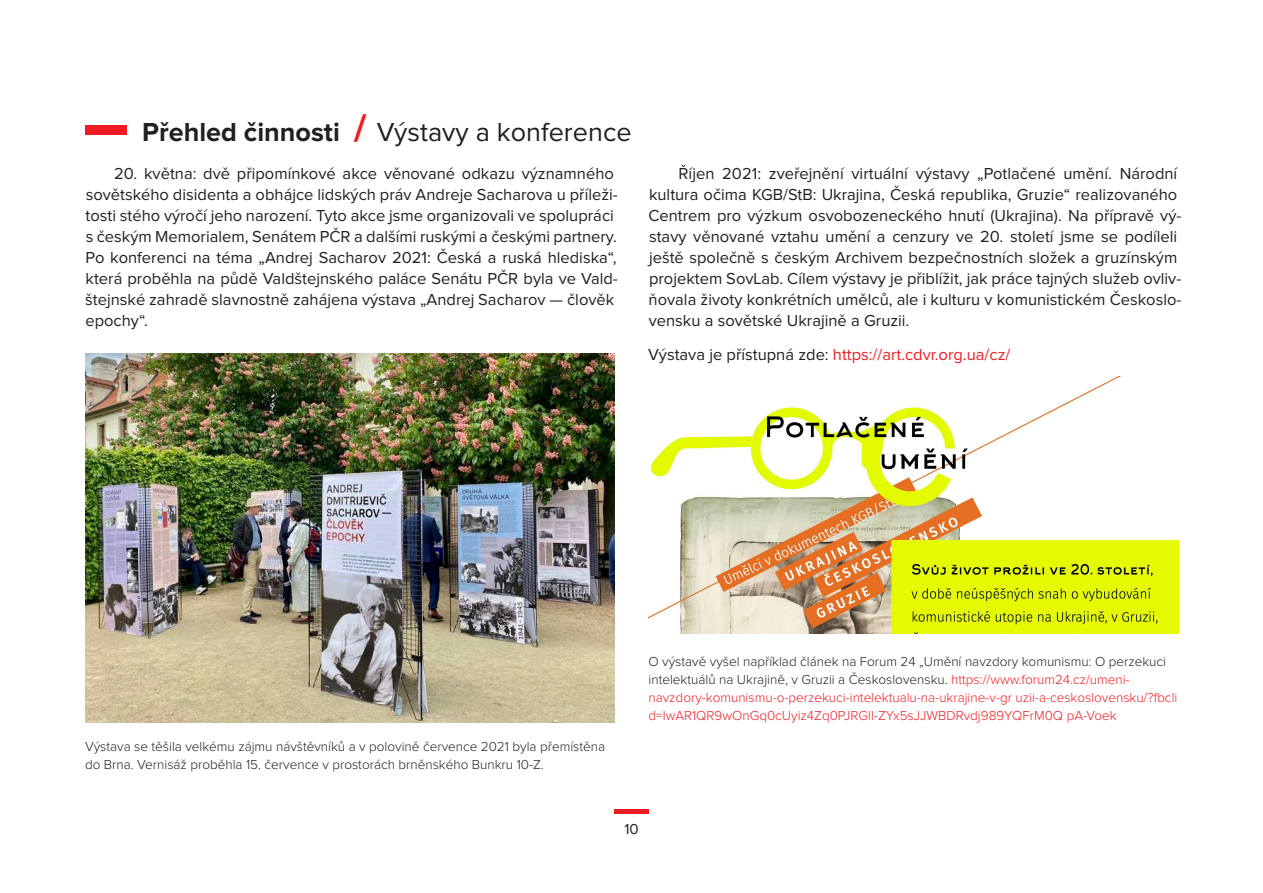
<style>
.page{position:relative;width:1263px;height:893px;background:#fff}
.page>*{position:absolute;margin:0;border:0;box-sizing:border-box;transform-origin:0 0}
.t1{font:27px "Proxima Nova";color:#231f20}
.text{font:16.5px/21px "Proxima Nova";color:#231f20}
.text-2{font:16.5px "Proxima Nova";color:#ee1d23}
.t2{font:15px "Proxima Nova";color:#231f20}
.text-3{font:300 13.5px/18px "Proxima Nova";color:#ee1d23}
.text-4{font:300 13.5px/18px "Proxima Nova";color:#231f20}
.s1{font-weight:700}
.s2{font-weight:700;font-size:39px;color:#ee1d23}
.s3{color:#231f20}
</style>
<div class="page">
<hr style="left:614px;top:810px;width:34px;height:4px;background:#ee1d23">
<div style="left:85px;top:125px;width:41px;height:9px;background:#ee1d23"></div>
<img style="left:85px;top:354px;width:529px;height:369px">
<img style="left:648px;top:376px;width:530px;height:258px">
<p class="t1" style="left:142px;top:120px;width:491px"><span class="s1">Přehled činnosti</span> <span class="s2">/</span> Výstavy a konference</p>
<p class="text" style="left:85px;top:164px;width:534px;text-indent:29px">20. května: dvě připomínkové akce věnované odkazu významného sovětského disidenta a obhájce lidských práv Andreje Sacharova u příleži&shy;tosti stého výročí jeho narození. Tyto akce jsme organizovali ve spolupráci s českým Memorialem, Senátem PČR a dalšími ruskými a českými partnery.<br>Po konferenci na téma „Andrej Sacharov 2021: Česká a ruská hlediska“, která proběhla na půdě Valdštejnského paláce Senátu PČR byla ve Vald&shy;štejnské zahradě slavnostně zahájena výstava „Andrej Sacharov — člověk epochy“.</p>
<p class="text" style="left:648px;top:164px;width:534px;text-indent:30px">Říjen 2021: zveřejnění virtuální výstavy „Potlačené umění. Národní kultura očima KGB/StB: Ukrajina, Česká republika, Gruzie“ realizovaného Centrem pro výzkum osvobozeneckého hnutí (Ukrajina). Na přípravě vý&shy;stavy věnované vztahu umění a cenzury ve 20. století jsme se podíleli ještě společně s českým Archivem bezpečnostních složek a gruzínským projektem SovLab. Cílem výstavy je přiblížit, jak práce tajných služeb ovliv&shy;ňovala životy konkrétních umělců, ale i kulturu v komunistickém Českoslo&shy;vensku a sovětské Ukrajině a Gruzii.</p>
<p class="text-2" style="left:648px;top:347px;width:364px"><span class="s3">Výstava je přístupná zde:</span> https://art.cdvr.org.ua/cz/</p>
<p class="text-4" style="left:85px;top:738px;width:522px">Výstava se těšila velkému zájmu návštěvníků a v polovině července 2021 byla přemístěna do Brna. Vernisáž proběhla 15. července v prostorách brněnského Bunkru 10-Z.</p>
<p class="text-3" style="left:648px;top:653px;width:530px"><span class="s3">O výstavě vyšel například článek na Forum 24 „Umění navzdory komunismu: O perzekuci intelektuálů na Ukrajině, v Gruzii a Československu.</span> https://www.forum24.cz/umeni&shy;navzdory-komunismu-o-perzekuci-intelektualu-na-ukrajine-v-gr uzii-a-ceskoslovensku/?fbcli d=IwAR1QR9wOnGq0cUyiz4Zq0PJRGll-ZYx5sJJWBDRvdj989YQFrM0Q pA-Voek</p>
<p class="t2" style="left:624px;top:822px;width:16px">10</p>
</div>
